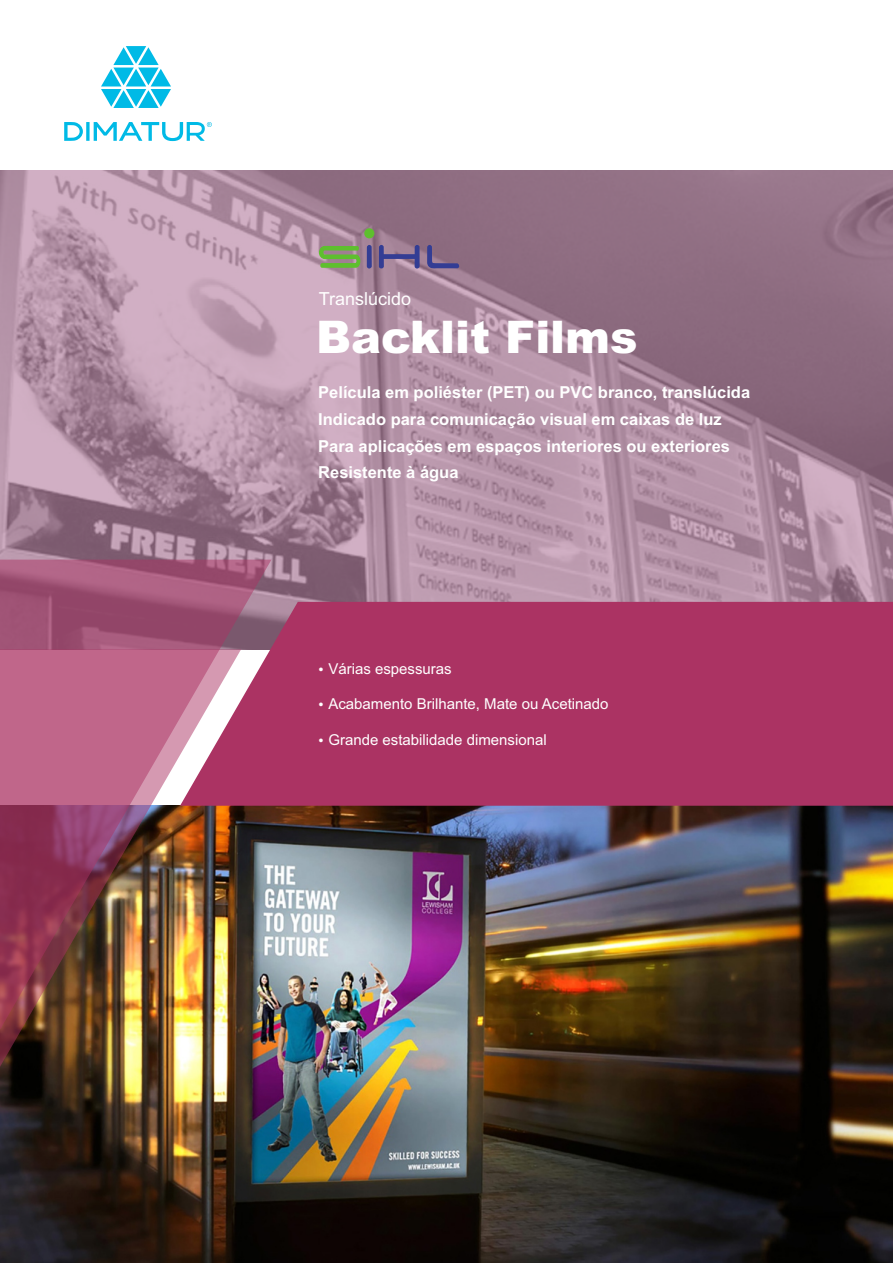
<style>
.page{position:relative;width:893px;height:1263px;background:#fff}
.page>*{position:absolute;margin:0;border:0;box-sizing:border-box;transform-origin:0 0}
.t1{font:900 45px "Arial";color:#fff}
.t2{font:18px "Arial";color:#fff}
.t3{font:700 16.5px/26.5px "Arial";color:#fff}
.t4{font:15px "Arial";color:#fff}
</style>
<div class="page">
<img style="left:0;top:806px;width:893px;height:457px">
<div style="left:0;top:170px;width:893px;height:479px;background:#ba87a6;opacity:.66"></div>
<svg style="left:101px;top:46px;width:70px;height:62px"></svg>
<svg style="left:86px;top:122px;width:4px;height:19px"></svg>
<svg style="left:64px;top:122px;width:19px;height:19px"></svg>
<svg style="left:94px;top:122px;width:118px;height:19px"></svg>
<div style="left:271px;top:602px;width:622px;height:204px;background:#ab3363"></div>
<img style="left:0;top:560px;width:271px;height:616px">
<svg style="left:319px;top:246px;width:43px;height:22px"></svg>
<div style="left:367px;top:245px;width:5px;height:24px;background:#333d94;border-radius:2px"></div>
<div style="left:364px;top:228px;width:10px;height:10px;background:#5ebf2e;border-radius:50%"></div>
<svg style="left:379px;top:245px;width:41px;height:24px"></svg>
<svg style="left:427px;top:245px;width:34px;height:24px"></svg>
<p class="t2" style="left:319px;top:292px;width:94px">Translúcido</p>
<h1 class="t1" style="left:316px;top:320px;width:323px">Backlit Films</h1>
<p class="t3" style="left:318px;top:381px;width:433px">Película em poliéster (PET) ou PVC branco, translúcida Indicado para comunicação visual em caixas de luz Para aplicações em espaços interiores ou exteriores Resistente à água</p>
<p class="t4" style="left:318px;top:663px;width:135px">• Várias espessuras</p>
<p class="t4" style="left:318px;top:698px;width:292px">• Acabamento Brilhante, Mate ou Acetinado</p>
<p class="t4" style="left:318px;top:734px;width:230px">• Grande estabilidade dimensional</p>
</div>
